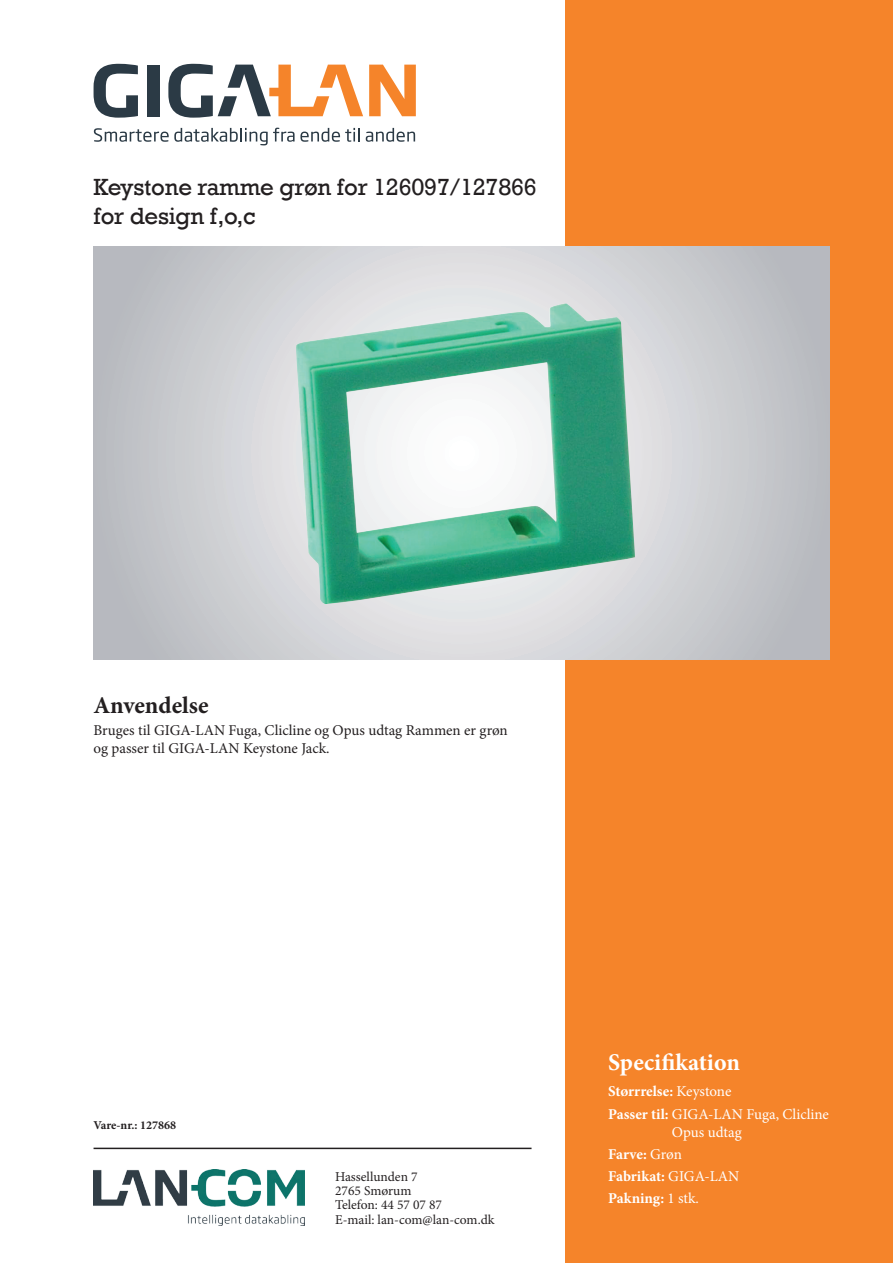
<style>
.page{position:relative;width:893px;height:1263px;background:#fff}
.page>*{position:absolute;margin:0;border:0;box-sizing:border-box;transform-origin:0 0}
.t1{font:24px/28.8px "Rockwell";letter-spacing:-.01em;color:#231f20}
.t2{font:700 24px "Minion Pro";color:#fff}
.t3{font:700 24px "Minion Pro";letter-spacing:-.005em;color:#231f20}
.t4{font:15px/22.2px "Minion Pro";color:#fff}
.t5{font:15px/18px "Minion Pro";color:#231f20}
.t6{font:13.5px/14.2px "Minion Pro";color:#231f20}
.t7{font:700 12px "Minion Pro";color:#231f20}
.s1{font-weight:700}
</style>
<div class="page">
<div style="left:566px;top:0;width:327px;height:1263px;background:#f5842a"></div>
<svg style="left:94px;top:247px;width:735px;height:412px;background:#cbccd0"></svg>
<svg style="left:369px;top:65px;width:47px;height:51px"></svg>
<svg style="left:94px;top:64px;width:44px;height:54px"></svg>
<div style="left:147px;top:65px;width:13px;height:52px;background:#2b3a45"></div>
<svg style="left:168px;top:64px;width:195px;height:54px"></svg>
<svg style="left:94px;top:128px;width:266px;height:17px"></svg>
<svg style="left:366px;top:128px;width:49px;height:14px"></svg>
<img style="left:295px;top:303px;width:340px;height:301px">
<img style="left:94px;top:1169px;width:210px;height:56px">
<hr style="left:94px;top:1147px;width:437px;height:2px;background:#231f20">
<h1 class="t1" style="left:94px;top:173px;width:445px">Keystone ramme grøn for 126097/127866 for design f,o,c</h1>
<h1 class="t3" style="left:94px;top:688px;width:117px">Anvendelse</h1>
<p class="t5" style="left:94px;top:721px;width:416px">Bruges til GIGA-LAN Fuga, Clicline og Opus udtag Rammen er grøn og passer til GIGA-LAN Keystone Jack.</p>
<p class="t7" style="left:94px;top:1117px;width:84px">Vare-nr.: 127868</p>
<p class="t6" style="left:335px;top:1169px;width:161px">Hassellunden 7<br>2765 Smørum<br>Telefon: 44 57 07 87<br>E-mail: lan-com@lan-com.dk</p>
<h1 class="t2" style="left:608px;top:1045px;width:133px">Specifikation</h1>
<p class="t4" style="left:608px;top:1080px;width:222px"><span class="s1">Størrrelse:</span> Keystone<br><span class="s1">Passer til:</span> GIGA-LAN Fuga, Clicline</p>
<p class="t4" style="left:608px;top:1121px;width:135px;text-indent:64px">Opus udtag<br><span class="s1">Farve:</span> Grøn<br><span class="s1">Fabrikat:</span> GIGA-LAN<br><span class="s1">Pakning:</span> 1 stk.</p>
</div>
